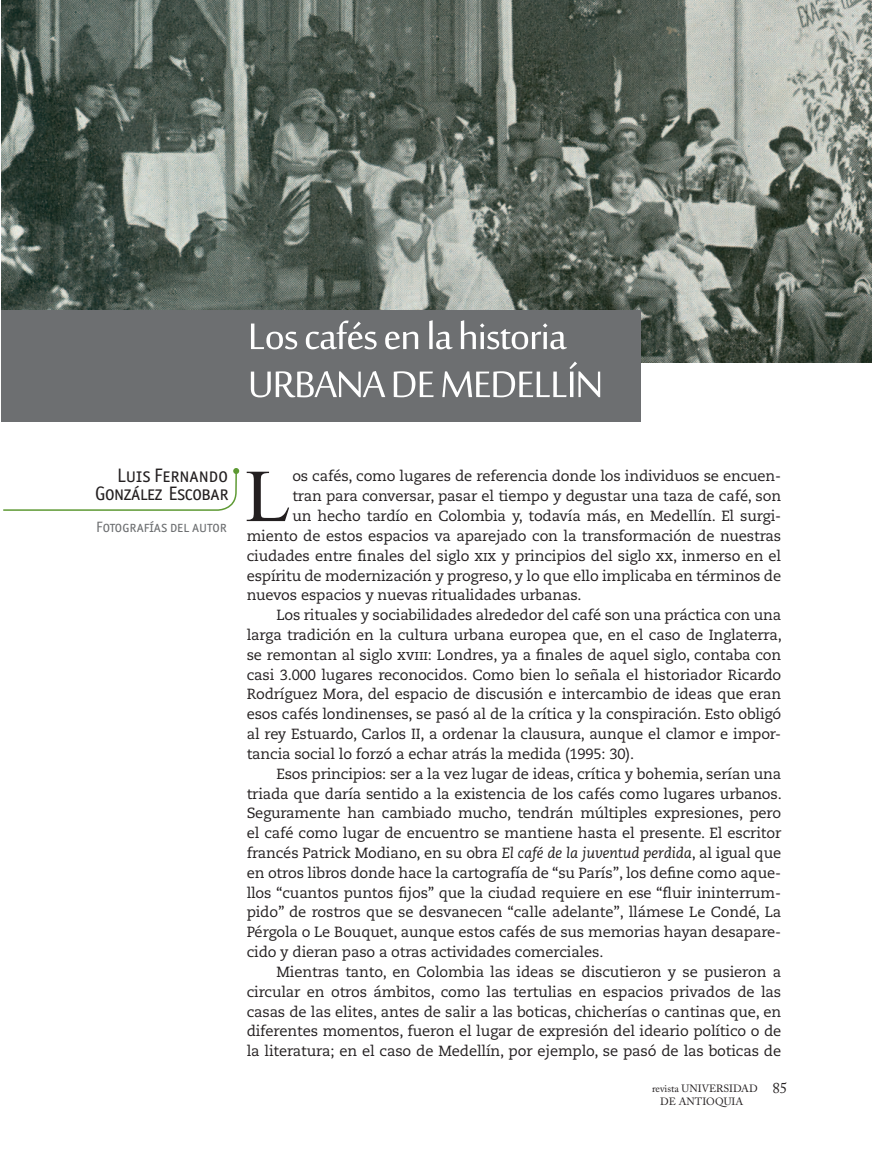
<style>
.page{position:relative;width:872px;height:1149px;background:#fff}
.page>*{position:absolute;margin:0;border:0;box-sizing:border-box;transform-origin:0 0}
.t1{font:74.55px "Iskoola Pota";color:#231f20}
.t2{font:51px/48px "Sakkal Majalla";letter-spacing:-.025em;color:#fff}
.t3{font:19.5px/18px "Officina Sans ITC Book SC";letter-spacing:-.02em;color:#231f20;text-align:right}
.t4{font:15px "Officina Sans ITC Book SC";color:#6d6f71}
.t5{font:15px "Adobe Caslon Pro";color:#231f20}
.t6{font:14.7px "Caecilia LT Std";letter-spacing:-.01em;color:#231f20}
.t7{font:10.5px/12.6px "Adobe Caslon Pro";color:#231f20;text-align:center}
.s1{font-style:italic}
</style>
<div class="page">
<svg style="left:3px;top:468px;width:236px;height:43px"></svg>
<img style="left:1px;top:0;width:871px;height:362px">
<div style="left:1px;top:310px;width:639px;height:112px;background:#6d6f71"></div>
<h2 class="t2" style="left:248px;top:315px;width:357px">Los cafés en la historia urbana de Medellín</h2>
<h3 class="t3" style="left:95px;top:466px;width:135px">Luis Fernando<br>González Escobar</h3>
<p class="t4" style="left:96px;top:518px;width:132px">Fotografías del autor</p>
<h1 class="t1" style="left:245px;top:453px;width:47px">L</h1>
<p class="t6" style="left:292px;top:467px;width:490px">os cafés, como lugares de referencia donde los individuos se encuen-</p>
<p class="t6" style="left:292px;top:487px;width:490px">tran para conversar, pasar el tiempo y degustar una taza de café, son</p>
<p class="t6" style="left:292px;top:507px;width:490px">un hecho tardío en Colombia y, todavía más, en Medellín. El surgi-</p>
<p class="t6" style="left:247px;top:527px;width:536px">miento de estos espacios va aparejado con la transformación de nuestras</p>
<p class="t6" style="left:247px;top:547px;width:536px">ciudades entre finales del siglo xix y principios del siglo xx, inmerso en el</p>
<p class="t6" style="left:247px;top:566px;width:536px">espíritu de modernización y progreso, y lo que ello implicaba en términos de</p>
<p class="t6" style="left:247px;top:586px;width:336px">nuevos espacios y nuevas ritualidades urbanas.</p>
<p class="t6" style="left:276px;top:606px;width:506px">Los rituales y sociabilidades alrededor del café son una práctica con una</p>
<p class="t6" style="left:247px;top:626px;width:536px">larga tradición en la cultura urbana europea que, en el caso de Inglaterra,</p>
<p class="t6" style="left:247px;top:646px;width:536px">se remontan al siglo xviii: Londres, ya a finales de aquel siglo, contaba con</p>
<p class="t6" style="left:247px;top:665px;width:536px">casi 3.000 lugares reconocidos. Como bien lo señala el historiador Ricardo</p>
<p class="t6" style="left:247px;top:685px;width:536px">Rodríguez Mora, del espacio de discusión e intercambio de ideas que eran</p>
<p class="t6" style="left:247px;top:705px;width:536px">esos cafés londinenses, se pasó al de la crítica y la conspiración. Esto obligó</p>
<p class="t6" style="left:247px;top:725px;width:536px">al rey Estuardo, Carlos II, a ordenar la clausura, aunque el clamor e impor-</p>
<p class="t6" style="left:247px;top:745px;width:389px">tancia social lo forzó a echar atrás la medida (1995: 30).</p>
<p class="t6" style="left:276px;top:764px;width:506px">Esos principios: ser a la vez lugar de ideas, crítica y bohemia, serían una</p>
<p class="t6" style="left:247px;top:784px;width:536px">triada que daría sentido a la existencia de los cafés como lugares urbanos.</p>
<p class="t6" style="left:247px;top:804px;width:536px">Seguramente han cambiado mucho, tendrán múltiples expresiones, pero</p>
<p class="t6" style="left:247px;top:824px;width:536px">el café como lugar de encuentro se mantiene hasta el presente. El escritor</p>
<p class="t6" style="left:247px;top:844px;width:536px">francés Patrick Modiano, en su obra <span class="s1">El café de la juventud perdida</span>, al igual que</p>
<p class="t6" style="left:247px;top:863px;width:536px">en otros libros donde hace la cartografía de “su París”, los define como aque-</p>
<p class="t6" style="left:247px;top:883px;width:536px">llos “cuantos puntos fijos” que la ciudad requiere en ese “fluir ininterrum-</p>
<p class="t6" style="left:247px;top:903px;width:536px">pido” de rostros que se desvanecen “calle adelante”, llámese Le Condé, La</p>
<p class="t6" style="left:247px;top:923px;width:536px">Pérgola o Le Bouquet, aunque estos cafés de sus memorias hayan desapare-</p>
<p class="t6" style="left:247px;top:943px;width:358px">cido y dieran paso a otras actividades comerciales.</p>
<p class="t6" style="left:276px;top:962px;width:506px">Mientras tanto, en Colombia las ideas se discutieron y se pusieron a</p>
<p class="t6" style="left:247px;top:982px;width:536px">circular en otros ámbitos, como las tertulias en espacios privados de las</p>
<p class="t6" style="left:247px;top:1002px;width:536px">casas de las elites, antes de salir a las boticas, chicherías o cantinas que, en</p>
<p class="t6" style="left:247px;top:1022px;width:536px">diferentes momentos, fueron el lugar de expresión del ideario político o de</p>
<p class="t6" style="left:247px;top:1042px;width:536px">la literatura; en el caso de Medellín, por ejemplo, se pasó de las boticas de</p>
<p class="t7" style="left:652px;top:1082px;width:107px">revista UNIVERSIDAD<br>DE ANTIOQUIA</p>
<p class="t5" style="left:772px;top:1078px;width:16px">85</p>
</div>
